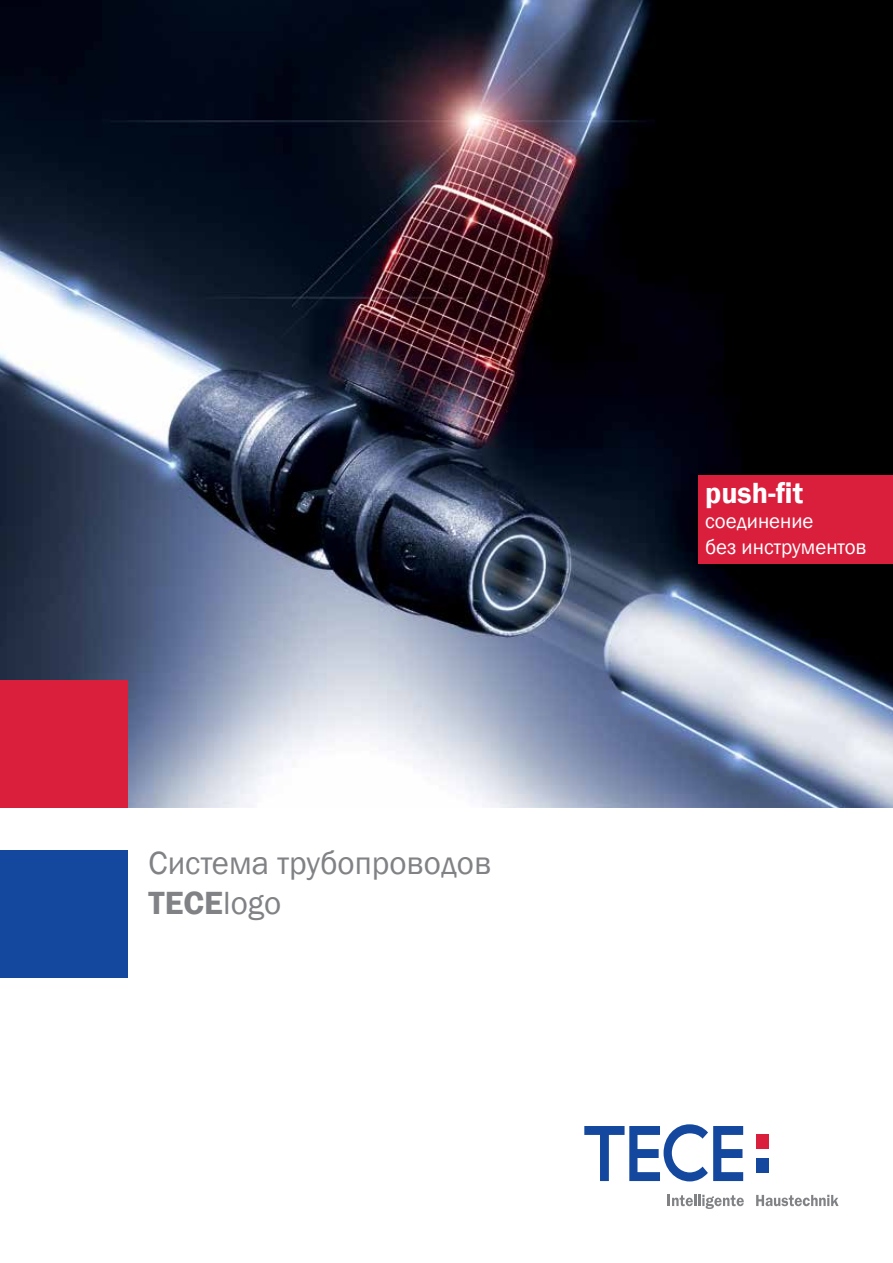
<style>
.page{position:relative;width:893px;height:1263px;background:#fff}
.page>*{position:absolute;margin:0;border:0;box-sizing:border-box;transform-origin:0 0}
.t1{font:33px/39.6px "Franklin Gothic";color:#808285}
.t2{font:600 30px "Franklin Gothic";color:#fff}
.t3{font:21px/25.2px "Franklin Gothic";color:#fff}
.s1{font-weight:600}
</style>
<div class="page">
<img style="left:0;top:0;width:893px;height:808px">
<div style="left:0;top:680px;width:128px;height:128px;background:#da1f3d"></div>
<div style="left:0;top:850px;width:128px;height:128px;background:#14489f"></div>
<div style="left:756px;top:1135px;width:13px;height:14px;background:#da1f3d"></div>
<div style="left:756px;top:1158px;width:13px;height:14px;background:#14489f"></div>
<svg style="left:584px;top:1124px;width:159px;height:57px"></svg>
<svg style="left:668px;top:1195px;width:76px;height:14px"></svg>
<svg style="left:756px;top:1195px;width:83px;height:11px"></svg>
<div style="left:698px;top:475px;width:195px;height:88px;background:#da1f3d"></div>
<p class="t1" style="left:149px;top:844px;width:344px">Система трубопроводов<br><span class="s1">TECE</span>logo</p>
<p class="t2" style="left:705px;top:475px;width:100px">push-fit</p>
<p class="t3" style="left:705px;top:509px;width:163px">соединение<br>без инструментов</p>
</div>
